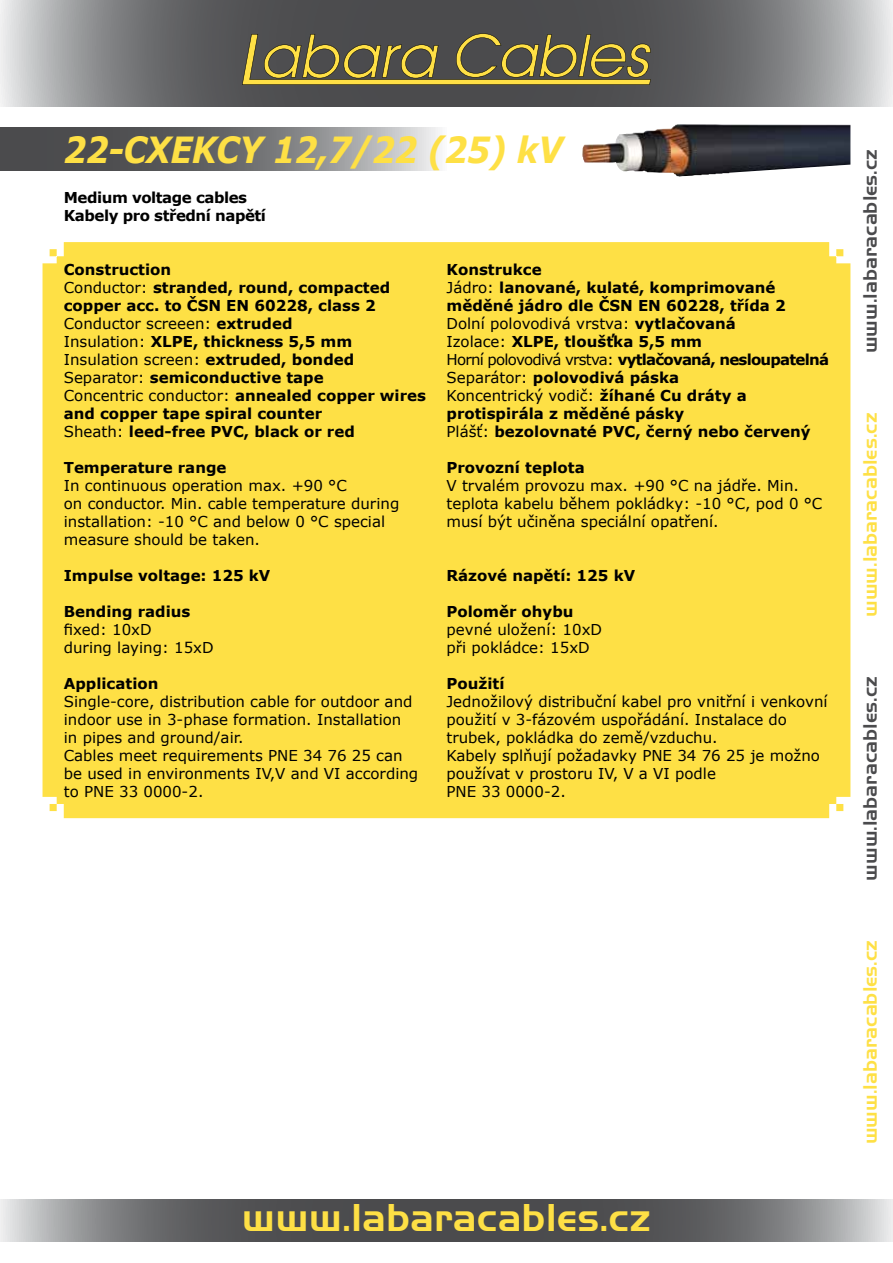
<style>
.page{position:relative;width:893px;height:1263px;background:#fff}
.page>*{position:absolute;margin:0;border:0;box-sizing:border-box;transform-origin:0 0}
.t1{font:italic 700 36px "Verdana";letter-spacing:-.02em;color:#fee045;scale:.9 1}
.t2{font:36px "Handel";color:#fee045}
.t3{font:18px "Handel";color:#4b4b4d}
.t4{font:18px "Handel";color:#fee045}
.t5{font:15px "Verdana";color:#000}
.t6{font:700 15px "Verdana";color:#000}
.t7{font:700 15px "Verdana";letter-spacing:-.05em;color:#000}
.t8{font:700 15px/18px "Verdana";letter-spacing:-.03em;color:#000}
.s1{font-weight:400}
.s2{font-weight:700}
</style>
<div class="page">
<svg style="left:0;top:128px;width:440px;height:42px;background:#77787a"></svg>
<svg style="left:0;top:1199px;width:893px;height:43px;background:#6c6d6e"></svg>
<div style="left:43px;top:242px;width:807px;height:576px;background:#fee045"></div>
<svg style="left:0;top:0;width:893px;height:106px;background:#767778"></svg>
<svg style="left:242px;top:33px;width:409px;height:52px;background:#787046"></svg>
<img style="left:582px;top:124px;width:268px;height:53px">
<h1 class="t1" style="left:64px;top:126px;width:556px">22-CXEKCY 12,7/22 (25) kV</h1>
<p class="t8" style="left:64px;top:188px;width:204px">Medium voltage cables<br>Kabely pro střední napětí</p>
<p class="t6" style="left:64px;top:260px;width:109px">Construction</p>
<p class="t6" style="left:446px;top:260px;width:97px">Konstrukce</p>
<p class="t6" style="left:64px;top:278px;width:328px"><span class="s1">Conductor:</span> stranded, round, compacted</p>
<p class="t6" style="left:446px;top:278px;width:330px"><span class="s1">Jádro:</span> lanované, kulaté, komprimované</p>
<p class="t6" style="left:64px;top:296px;width:313px">copper acc. to ČSN EN 60228, class 2</p>
<p class="t6" style="left:446px;top:296px;width:341px">měděné jádro dle ČSN EN 60228, třída 2</p>
<p class="t5" style="left:64px;top:313px;width:230px">Conductor screeen: <span class="s2">extruded</span></p>
<p class="t5" style="left:446px;top:313px;width:291px">Dolní polovodivá vrstva: <span class="s2">vytlačovaná</span></p>
<p class="t6" style="left:64px;top:332px;width:290px"><span class="s1">Insulation:</span> XLPE, thickness 5,5 mm</p>
<p class="t6" style="left:446px;top:332px;width:257px"><span class="s1">Izolace:</span> XLPE, tloušťka 5,5 mm</p>
<p class="t5" style="left:64px;top:349px;width:292px">Insulation screen: <span class="s2">extruded, bonded</span></p>
<p class="t7" style="left:446px;top:350px;width:384px"><span class="s1">Horní polovodivá vrstva:</span> vytlačovaná, nesloupatelná</p>
<p class="t6" style="left:64px;top:368px;width:261px"><span class="s1">Separator:</span> semiconductive tape</p>
<p class="t6" style="left:446px;top:368px;width:234px"><span class="s1">Separátor:</span> polovodivá páska</p>
<p class="t5" style="left:64px;top:385px;width:364px">Concentric conductor: <span class="s2">annealed copper wires</span></p>
<p class="t5" style="left:446px;top:385px;width:302px">Koncentrický vodič: <span class="s2">žíhané Cu dráty a</span></p>
<p class="t6" style="left:64px;top:404px;width:260px">and copper tape spiral counter</p>
<p class="t6" style="left:446px;top:404px;width:239px">protispirála z měděné pásky</p>
<p class="t6" style="left:64px;top:422px;width:293px"><span class="s1">Sheath:</span> leed-free PVC, black or red</p>
<p class="t6" style="left:446px;top:422px;width:366px"><span class="s1">Plášť:</span> bezolovnaté PVC, černý nebo červený</p>
<p class="t6" style="left:64px;top:458px;width:164px">Temperature range</p>
<p class="t6" style="left:446px;top:458px;width:140px">Provozní teplota</p>
<p class="t5" style="left:64px;top:475px;width:285px">In continuous operation max. +90 °C</p>
<p class="t5" style="left:446px;top:475px;width:354px">V trvalém provozu max. +90 °C na jádře. Min.</p>
<p class="t5" style="left:64px;top:493px;width:337px">on conductor. Min. cable temperature during</p>
<p class="t5" style="left:446px;top:493px;width:377px">teplota kabelu během pokládky: -10 °C, pod 0 °C</p>
<p class="t5" style="left:64px;top:511px;width:323px">installation: -10 °C and below 0 °C special</p>
<p class="t5" style="left:446px;top:511px;width:274px">musí být učiněna speciální opatření.</p>
<p class="t5" style="left:64px;top:529px;width:198px">measure should be taken.</p>
<p class="t6" style="left:64px;top:566px;width:208px">Impulse voltage: 125 kV</p>
<p class="t6" style="left:446px;top:566px;width:190px">Rázové napětí: 125 kV</p>
<p class="t6" style="left:64px;top:602px;width:128px">Bending radius</p>
<p class="t6" style="left:446px;top:602px;width:129px">Poloměr ohybu</p>
<p class="t5" style="left:64px;top:619px;width:89px">fixed: 10xD</p>
<p class="t5" style="left:446px;top:619px;width:157px">pevné uložení: 10xD</p>
<p class="t5" style="left:64px;top:637px;width:151px">during laying: 15xD</p>
<p class="t5" style="left:446px;top:637px;width:145px">při pokládce: 15xD</p>
<p class="t6" style="left:64px;top:674px;width:96px">Application</p>
<p class="t6" style="left:446px;top:674px;width:60px">Použití</p>
<p class="t5" style="left:64px;top:691px;width:350px">Single-core, distribution cable for outdoor and</p>
<p class="t5" style="left:446px;top:691px;width:383px">Jednožilový distribuční kabel pro vnitřní i venkovní</p>
<p class="t5" style="left:64px;top:709px;width:339px">indoor use in 3-phase formation. Installation</p>
<p class="t5" style="left:446px;top:709px;width:342px">použití v 3-fázovém uspořádání. Instalace do</p>
<p class="t5" style="left:64px;top:727px;width:181px">in pipes and ground/air.</p>
<p class="t5" style="left:446px;top:727px;width:273px">trubek, pokládka do země/vzduchu.</p>
<p class="t5" style="left:64px;top:745px;width:340px">Cables meet requirements PNE 34 76 25 can</p>
<p class="t5" style="left:446px;top:745px;width:375px">Kabely splňují požadavky PNE 34 76 25 je možno</p>
<p class="t5" style="left:64px;top:763px;width:356px">be used in environments IV,V and VI according</p>
<p class="t5" style="left:446px;top:763px;width:271px">používat v prostoru IV, V a VI podle</p>
<p class="t5" style="left:64px;top:781px;width:141px">to PNE 33 0000-2.</p>
<p class="t5" style="left:446px;top:781px;width:121px">PNE 33 0000-2.</p>
<h1 class="t2" style="left:242px;top:1194px;width:410px">www.labaracables.cz</h1>
<p class="t3" style="left:858px;top:353px;width:206px;rotate:-90deg">www.labaracables.cz</p>
<p class="t4" style="left:858px;top:617px;width:206px;rotate:-90deg">www.labaracables.cz</p>
<p class="t3" style="left:858px;top:881px;width:206px;rotate:-90deg">www.labaracables.cz</p>
<p class="t4" style="left:858px;top:1144px;width:206px;rotate:-90deg">www.labaracables.cz</p>
</div>
